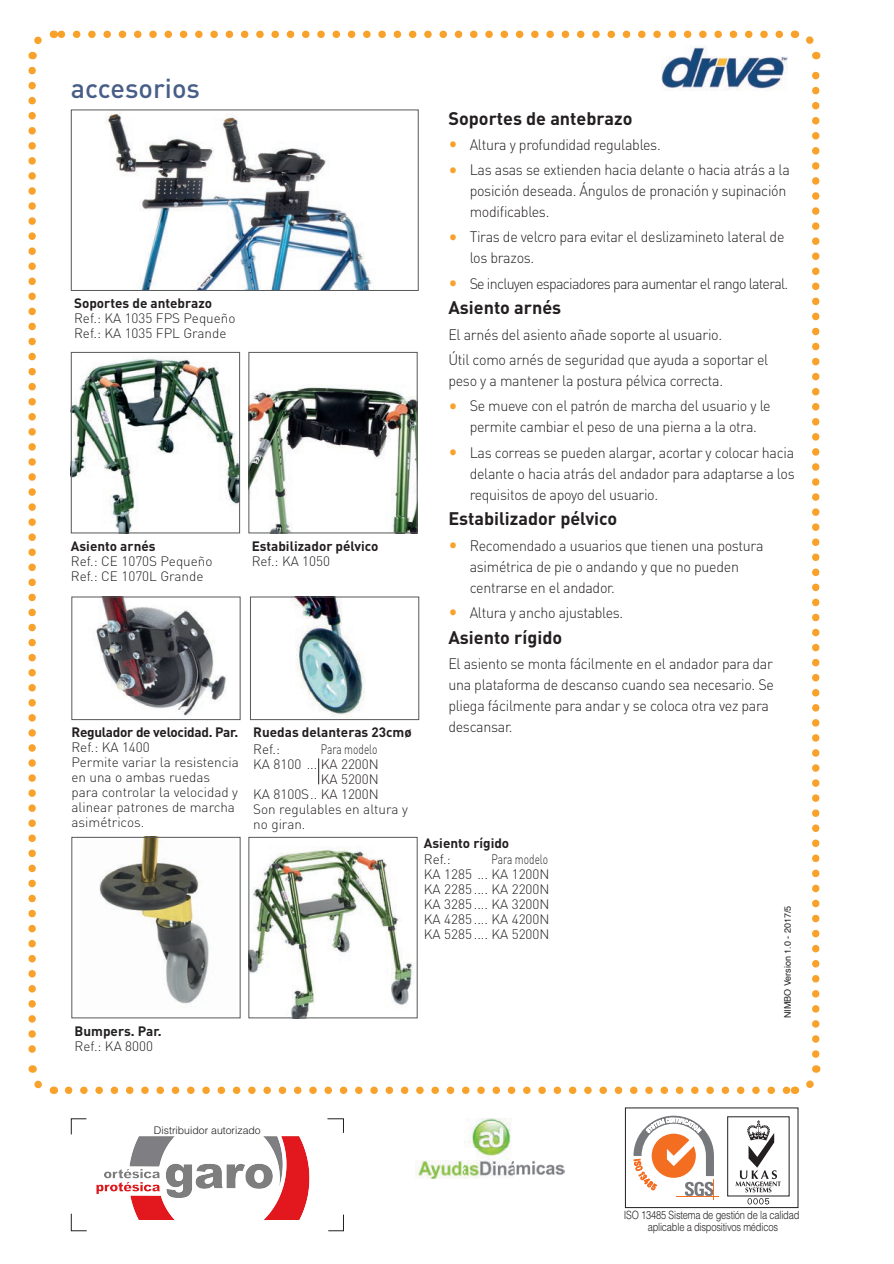
<style>
.page{position:relative;width:894px;height:1264px;background:#fff}
.page>*{position:absolute;margin:0;border:0;box-sizing:border-box;transform-origin:0 0}
.t1{font:500 27px "DIN";color:#485e88}
.t2{font:700 18px "DIN";color:#231f20}
.t3{font:300 15px/21px "DIN";letter-spacing:-.02em;color:#231f20;scale:.95 1}
.t4{font:300 15px "DIN";letter-spacing:-.05em;color:#231f20;scale:.95 1}
.t5{font:300 13.5px/15px "DIN";color:#231f20}
.t6{font:300 13.5px/15px "DIN";color:#231f20;text-align:justify;scale:.75 1}
.t7{font:700 13.5px "DIN";color:#231f20}
.t8{font:700 13.5px "DIN";letter-spacing:-.02em;color:#231f20}
.t9{font:300 11.4px/11.9px "Helvetica LT Std";letter-spacing:-.02em;color:#231f20;text-align:center;scale:.82 1}
.t10{font:300 10.5px "Helvetica LT Std";color:#231f20}
.t11{font:9px "Helvetica";color:#231f20}
.s1{font-family:"Helvetica";font-weight:400;font-size:27px;color:#f9a22b}
</style>
<div class="page">
<svg style="left:61px;top:31px;width:718px;height:7px"></svg>
<svg style="left:69px;top:1086px;width:718px;height:8px"></svg>
<svg style="left:28px;top:30px;width:26px;height:29px"></svg>
<svg style="left:28px;top:70px;width:27px;height:1024px"></svg>
<svg style="left:794px;top:1065px;width:27px;height:29px"></svg>
<svg style="left:793px;top:30px;width:27px;height:1024px"></svg>
<img style="left:73px;top:357px;width:165px;height:174px">
<div style="left:71px;top:352px;width:169px;height:181px;border:1px solid #57585a"></div>
<img style="left:250px;top:386px;width:165px;height:145px">
<div style="left:248px;top:352px;width:169px;height:181px;border:1px solid #57585a"></div>
<img style="left:292px;top:598px;width:73px;height:119px">
<div style="left:250px;top:596px;width:169px;height:124px;border:1px solid #57585a"></div>
<img style="left:106px;top:113px;width:266px;height:176px">
<div style="left:71px;top:110px;width:348px;height:181px;border:1px solid #57585a"></div>
<img style="left:99px;top:839px;width:110px;height:165px">
<div style="left:71px;top:837px;width:169px;height:181px;border:1px solid #57585a"></div>
<img style="left:250px;top:847px;width:164px;height:169px">
<div style="left:248px;top:837px;width:169px;height:181px;border:1px solid #57585a"></div>
<img style="left:96px;top:598px;width:131px;height:118px">
<div style="left:71px;top:596px;width:169px;height:124px;border:1px solid #57585a"></div>
<svg style="left:328px;top:1219px;width:16px;height:12px"></svg>
<svg style="left:71px;top:1118px;width:16px;height:17px"></svg>
<svg style="left:327px;top:1118px;width:17px;height:15px"></svg>
<svg style="left:71px;top:1213px;width:16px;height:18px"></svg>
<img style="left:415px;top:1118px;width:149px;height:60px">
<hr style="left:676px;top:1195px;width:43px;height:1px;background:#f36e21">
<svg style="left:633px;top:1115px;width:81px;height:84px"></svg>
<svg style="left:735px;top:1120px;width:46px;height:72px"></svg>
<svg style="left:747px;top:1198px;width:22px;height:6px"></svg>
<img style="left:661px;top:46px;width:126px;height:44px">
<svg style="left:318px;top:758px;width:1px;height:26px"></svg>
<img style="left:86px;top:1136px;width:258px;height:83px">
<h1 class="t1" style="left:71px;top:71px;width:131px">accesorios</h1>
<p class="t7" style="left:74px;top:294px;width:140px">Soportes de antebrazo</p>
<p class="t5" style="left:74px;top:311px;width:163px">Ref.: KA 1035 FPS Pequeño<br>Ref.: KA 1035 FPL Grande</p>
<p class="t7" style="left:71px;top:537px;width:86px">Asiento arnés</p>
<p class="t5" style="left:71px;top:553px;width:143px">Ref.: CE 1070S Pequeño<br>Ref.: CE 1070L Grande</p>
<p class="t8" style="left:71px;top:723px;width:168px">Regulador de velocidad. Par.</p>
<p class="t5" style="left:71px;top:740px;width:169px">Ref.: KA 1400<br>Permite variar la resistencia en una o ambas ruedas para controlar la velocidad y alinear patrones de marcha asimétricos.</p>
<p class="t7" style="left:75px;top:1022px;width:89px">Bumpers. Par.</p>
<p class="t5" style="left:75px;top:1038px;width:80px">Ref.: KA 8000</p>
<p class="t7" style="left:252px;top:537px;width:128px">Estabilizador pélvico</p>
<p class="t5" style="left:252px;top:553px;width:80px">Ref.: KA 1050</p>
<p class="t7" style="left:253px;top:723px;width:160px">Ruedas delanteras 23cmø</p>
<p class="t5" style="left:253px;top:741px;width:28px">Ref.:</p>
<p class="t6" style="left:321px;top:741px;width:77px">Para modelo</p>
<p class="t5" style="left:253px;top:756px;width:127px">KA 8100 ... KA 2200N</p>
<p class="t5" style="left:321px;top:771px;width:60px">KA 5200N</p>
<p class="t5" style="left:253px;top:786px;width:127px">KA 8100S .. KA 1200N</p>
<p class="t5" style="left:253px;top:801px;width:156px">Son regulables en altura y</p>
<p class="t5" style="left:253px;top:816px;width:54px">no giran.</p>
<p class="t2" style="left:448px;top:106px;width:186px">Soportes de antebrazo</p>
<p class="t3" style="left:448px;top:134px;width:225px"><span class="s1">•</span> Altura y profundidad regulables.</p>
<p class="t3" style="left:470px;top:159px;width:339px;text-indent:-21px"><span class="s1">•</span> Las asas se extienden hacia delante o hacia atrás a la posición deseada. Ángulos de pronación y supinación modificables.</p>
<p class="t3" style="left:470px;top:226px;width:333px;text-indent:-21px"><span class="s1">•</span> Tiras de velcro para evitar el deslizamineto lateral de los brazos.</p>
<p class="t4" style="left:448px;top:274px;width:359px"><span class="s1">•</span> Se incluyen espaciadores para aumentar el rango lateral.</p>
<p class="t2" style="left:448px;top:296px;width:114px">Asiento arnés</p>
<p class="t3" style="left:448px;top:321px;width:338px;line-height:25.2px">El arnés del asiento añade soporte al usuario.<br>Útil como arnés de seguridad que ayuda a soportar el</p>
<p class="t3" style="left:448px;top:370px;width:291px">peso y a mantener la postura pélvica correcta.</p>
<p class="t3" style="left:448px;top:395px;width:341px;text-align:center"><span class="s1">•</span> Se mueve con el patrón de marcha del usuario y le permite cambiar el peso de una pierna a la otra.</p>
<p class="t3" style="left:470px;top:441px;width:344px;text-align:justify;text-indent:-21px"><span class="s1">•</span> Las correas se pueden alargar, acortar y colocar hacia delante o hacia atrás del andador para adaptarse a los requisitos de apoyo del usuario.</p>
<p class="t2" style="left:448px;top:507px;width:170px">Estabilizador pélvico</p>
<p class="t3" style="left:470px;top:534px;width:311px;text-indent:-21px"><span class="s1">•</span> Recomendado a usuarios que tienen una postura asimétrica de pie o andando y que no pueden centrarse en el andador.</p>
<p class="t3" style="left:448px;top:602px;width:186px"><span class="s1">•</span> Altura y ancho ajustables.</p>
<p class="t2" style="left:448px;top:625px;width:115px">Asiento rígido</p>
<p class="t3" style="left:448px;top:653px;width:344px">El asiento se monta fácilmente en el andador para dar una plataforma de descanso cuando sea necesario. Se pliega fácilmente para andar y se coloca otra vez para descansar.</p>
<p class="t7" style="left:424px;top:834px;width:87px">Asiento rígido</p>
<p class="t5" style="left:424px;top:852px;width:28px">Ref.:</p>
<p class="t6" style="left:424px;top:852px;width:169px;text-indent:68px">Para modelo KA 1285 ... KA 1200N KA 2285 .... KA 2200N KA 3285 .... KA 3200N KA 4285 .... KA 4200N KA 5285 .... KA 5200N</p>
<p class="t11" style="left:780px;top:1018px;width:114px;rotate:-90deg">NIMBO Version 1.0 - 2017/5</p>
<p class="t10" style="left:154px;top:1123px;width:108px">Distribuidor autorizado</p>
<p class="t9" style="left:624px;top:1208px;width:215px">ISO 13485 Sistema de gestión de la calidad aplicable a dispositivos médicos</p>
</div>
